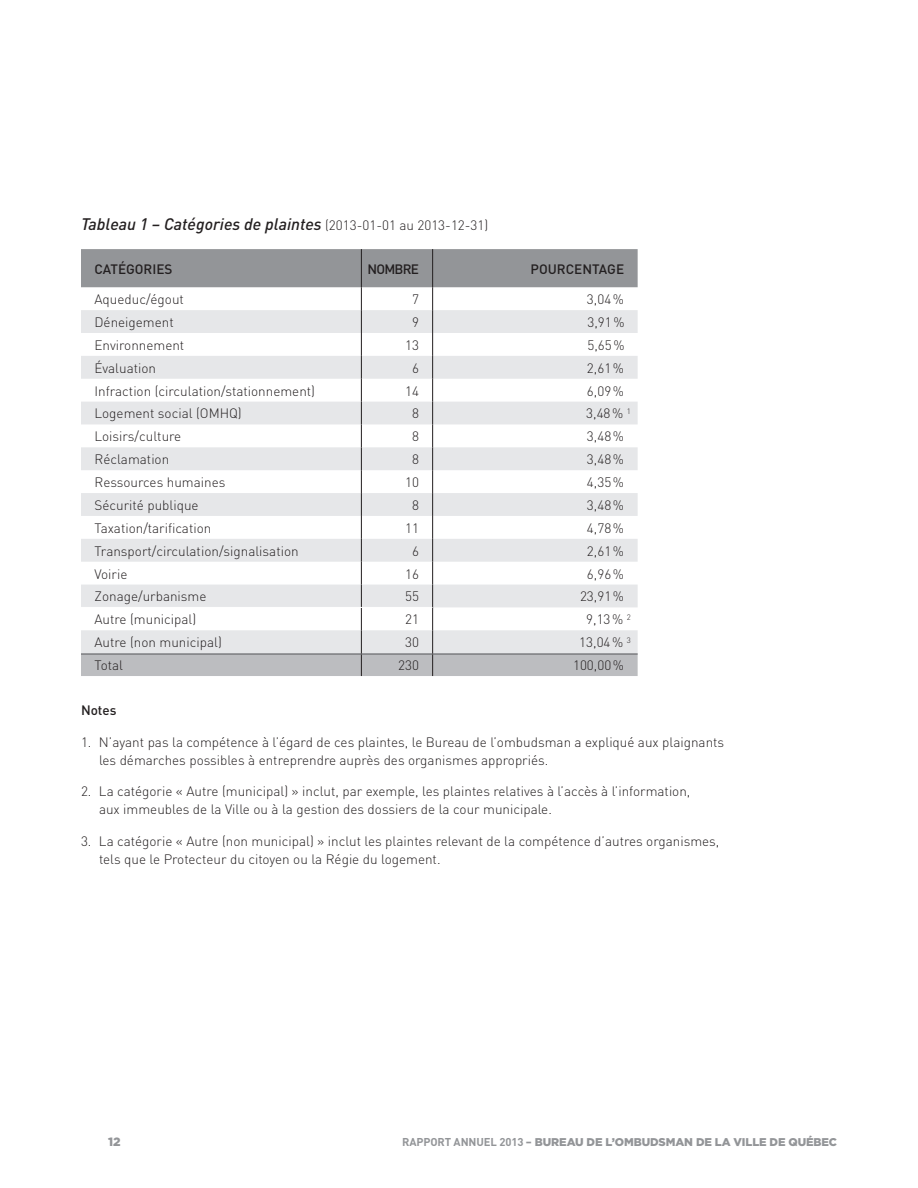
<style>
.page{position:relative;width:918px;height:1188px;background:#fff}
.page>*{position:absolute;margin:0;border:0;box-sizing:border-box;transform-origin:0 0}
.sous-sous-titres{font:italic 500 16.5px "DIN";color:#231f20}
.Tabs_Texte_Courant{font:300 13.5px/18px "DIN";color:#231f20}
.Texte_Courant{font:300 13.5px "DIN";color:#231f20}
.Texte_Courant-2{font:500 13.5px "DIN";color:#231f20}
.Unité{font:300 13.5px "DIN";color:#231f20}
.t1{font:900 12px "Gotham";color:#939598}
.t2{font:900 11.25px "Gotham";letter-spacing:-.01em;color:#939598}
.s1{font-weight:300;font-style:normal;font-size:13.5px}
.s2{font-family:"DIN";font-weight:700}
.s3{font-weight:700}
</style>
<div class="page">
<svg style="left:81px;top:249px;width:557px;height:427px"></svg>
<hr style="left:81px;top:607px;width:280px;height:1px;background:#fff">
<hr style="left:361px;top:607px;width:71px;height:1px;background:#fff">
<hr style="left:81px;top:654px;width:557px;height:1px;background:#6c6d70">
<p class="sous-sous-titres" style="left:81px;top:213px;width:409px">Tableau 1 – Catégories de plaintes <span class="s1">(2013-01-01 au 2013-12-31)</span></p>
<p class="Texte_Courant-2" style="left:94px;top:260px;width:80px">CATÉGORIES</p>
<p class="Texte_Courant-2" style="left:367px;top:260px;width:53px">NOMBRE</p>
<p class="Texte_Courant-2" style="left:531px;top:260px;width:95px">POURCENTAGE</p>
<p class="Texte_Courant" style="left:94px;top:291px;width:91px">Aqueduc/égout</p>
<p class="Texte_Courant" style="left:412px;top:291px;width:8px">7</p>
<p class="Texte_Courant" style="left:587px;top:291px;width:39px">3,04%</p>
<p class="Texte_Courant" style="left:94px;top:314px;width:81px">Déneigement</p>
<p class="Texte_Courant" style="left:412px;top:314px;width:8px">9</p>
<p class="Unité" style="left:587px;top:314px;width:39px">3,91%</p>
<p class="Texte_Courant" style="left:94px;top:337px;width:91px">Environnement</p>
<p class="Texte_Courant" style="left:405px;top:337px;width:15px">13</p>
<p class="Unité" style="left:587px;top:337px;width:39px">5,65%</p>
<p class="Texte_Courant" style="left:94px;top:360px;width:63px">Évaluation</p>
<p class="Texte_Courant" style="left:412px;top:360px;width:8px">6</p>
<p class="Texte_Courant" style="left:587px;top:360px;width:39px">2,61%</p>
<p class="Texte_Courant" style="left:94px;top:382px;width:222px">Infraction (circulation/stationnement)</p>
<p class="Texte_Courant" style="left:405px;top:382px;width:15px">14</p>
<p class="Texte_Courant" style="left:587px;top:382px;width:39px">6,09%</p>
<p class="Texte_Courant" style="left:94px;top:405px;width:149px">Logement social (OMHQ)</p>
<p class="Texte_Courant" style="left:412px;top:405px;width:8px">8</p>
<p class="Unité" style="left:586px;top:405px;width:46px">3,48% <sup>1</sup></p>
<p class="Texte_Courant" style="left:94px;top:428px;width:88px">Loisirs/culture</p>
<p class="Texte_Courant" style="left:412px;top:428px;width:8px">8</p>
<p class="Texte_Courant" style="left:587px;top:428px;width:39px">3,48%</p>
<p class="Texte_Courant" style="left:94px;top:451px;width:76px">Réclamation</p>
<p class="Texte_Courant" style="left:412px;top:451px;width:8px">8</p>
<p class="Texte_Courant" style="left:587px;top:451px;width:39px">3,48%</p>
<p class="Texte_Courant" style="left:94px;top:474px;width:132px">Ressources humaines</p>
<p class="Texte_Courant" style="left:405px;top:474px;width:15px">10</p>
<p class="Texte_Courant" style="left:587px;top:474px;width:39px">4,35%</p>
<p class="Texte_Courant" style="left:94px;top:497px;width:106px">Sécurité publique</p>
<p class="Texte_Courant" style="left:412px;top:497px;width:8px">8</p>
<p class="Texte_Courant" style="left:587px;top:497px;width:39px">3,48%</p>
<p class="Texte_Courant" style="left:94px;top:520px;width:118px">Taxation/tarification</p>
<p class="Texte_Courant" style="left:405px;top:520px;width:15px">11</p>
<p class="Texte_Courant" style="left:587px;top:520px;width:39px">4,78%</p>
<p class="Texte_Courant" style="left:94px;top:543px;width:206px">Transport/circulation/signalisation</p>
<p class="Texte_Courant" style="left:412px;top:543px;width:8px">6</p>
<p class="Texte_Courant" style="left:587px;top:543px;width:39px">2,61%</p>
<p class="Texte_Courant" style="left:94px;top:565px;width:34px">Voirie</p>
<p class="Texte_Courant" style="left:405px;top:565px;width:15px">16</p>
<p class="Texte_Courant" style="left:587px;top:565px;width:39px">6,96%</p>
<p class="Texte_Courant" style="left:94px;top:588px;width:114px">Zonage/urbanisme</p>
<p class="Texte_Courant" style="left:405px;top:588px;width:15px">55</p>
<p class="Texte_Courant" style="left:580px;top:588px;width:46px">23,91%</p>
<p class="Texte_Courant" style="left:94px;top:611px;width:103px">Autre (municipal)</p>
<p class="Texte_Courant" style="left:405px;top:611px;width:15px">21</p>
<p class="Unité" style="left:586px;top:611px;width:46px">9,13% <sup>2</sup></p>
<p class="Texte_Courant" style="left:94px;top:634px;width:129px">Autre (non municipal)</p>
<p class="Texte_Courant" style="left:405px;top:634px;width:15px">30</p>
<p class="Unité" style="left:579px;top:634px;width:53px">13,04% <sup>3</sup></p>
<p class="Texte_Courant" style="left:94px;top:657px;width:30px">Total</p>
<p class="Texte_Courant" style="left:398px;top:657px;width:22px">230</p>
<p class="Texte_Courant" style="left:573px;top:657px;width:53px">100,00%</p>
<p class="Texte_Courant-2" style="left:81px;top:702px;width:37px">Notes</p>
<p class="Tabs_Texte_Courant" style="left:99px;top:733px;width:627px;text-indent:-18px">1. N’ayant pas la compétence à l’égard de ces plaintes, le Bureau de l’ombudsman a expliqué aux plaignants les démarches possibles à entreprendre auprès des organismes appropriés.</p>
<p class="Tabs_Texte_Courant" style="left:99px;top:782px;width:593px;text-indent:-18px">2. La catégorie « Autre (municipal) » inclut, par exemple, les plaintes relatives à l’accès à l’information, aux immeubles de la Ville ou à la gestion des dossiers de la cour municipale.</p>
<p class="Tabs_Texte_Courant" style="left:99px;top:832px;width:622px;text-indent:-18px">3. La catégorie « Autre (non municipal) » inclut les plaintes relevant de la compétence d’autres organismes, tels que le Protecteur du citoyen ou la Régie du logement.</p>
<p class="t1" style="left:108px;top:1135px;width:14px">12</p>
<p class="t2" style="left:402px;top:1135px;width:436px"><span class="s2">RAPPORT ANNUEL 2013</span> <span class="s3">–</span> BUREAU DE L’OMBUDSMAN DE LA VILLE DE QUÉBEC</p>
</div>
